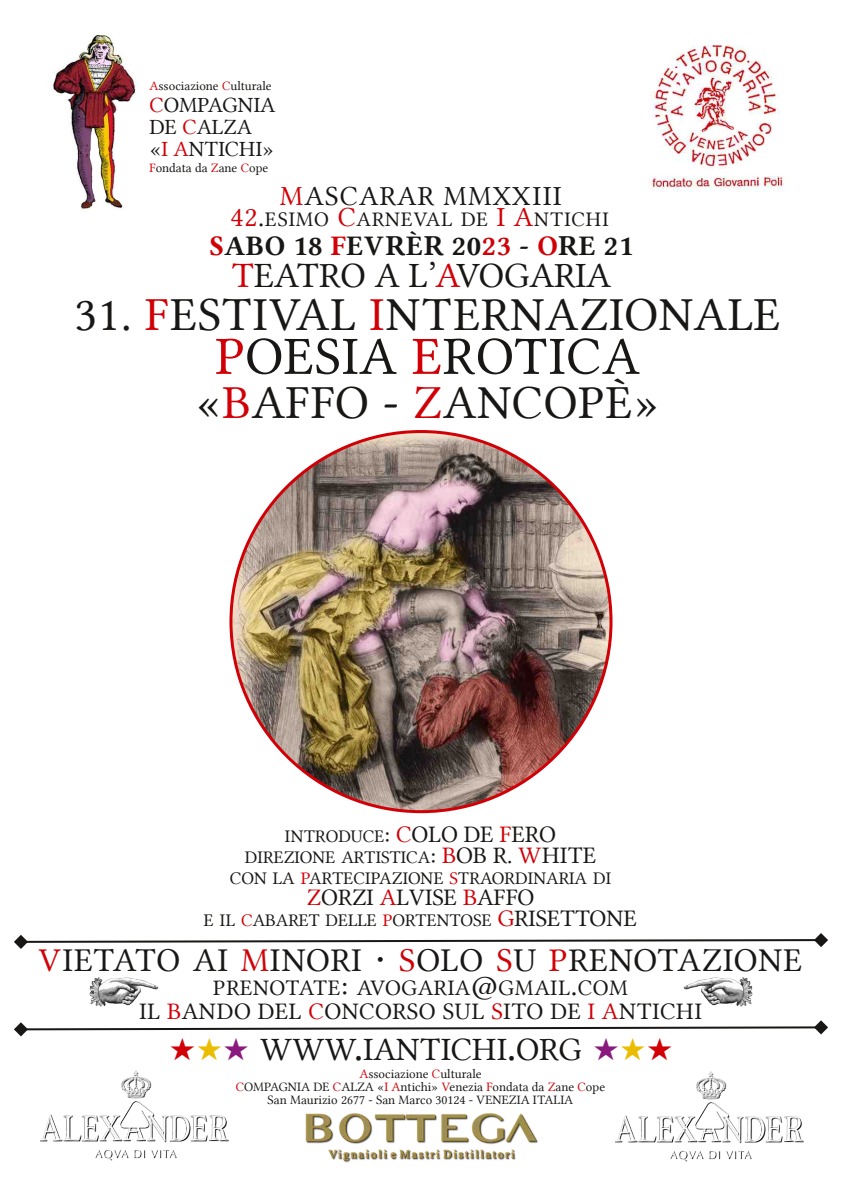
<style>
.page{position:relative;width:842px;height:1191px;background:#fff}
.page>*{position:absolute;margin:0;border:0;box-sizing:border-box;transform-origin:0 0}
.t1{font:54px "Lin Libertine";letter-spacing:.02em;color:#181715}
.t2{font:48px "Lin Libertine";letter-spacing:.02em;color:#181715}
.t3{font:36px "Lin Libertine";color:#181715}
.t4{font:33.8px "Lin Libertine";letter-spacing:.03em;color:#181715}
.t5{font:33px "Lin Libertine";color:#181715}
.t6{font:28px "Lin Libertine B";letter-spacing:.02em;color:#181715}
.t7{font:28px "Lin Libertine";letter-spacing:.04em;color:#181715}
.t8{font:24px "Lin Libertine";letter-spacing:.02em;color:#181715}
.t9{font:24px "Lin Libertine";color:#181715}
.t10{font:22.5px "Lin Libertine";letter-spacing:.025em;color:#181715}
.t11{font:22px/22px "Lin Libertine";color:#181715}
.t12{font:21px "Lin Libertine";letter-spacing:.04em;color:#181715}
.t13{font:18px/21px "Lin Libertine";color:#181715;text-align:center}
.t14{font:13px/13px "Lin Libertine";color:#181715;text-align:center}
.s1{color:#d10007}
.s2{font-size:28px;color:#d10007}
.s3{font-size:28px}
.s4{font-size:24px}
.s5{font-size:24px;color:#d10007}
.s6{font-size:45px}
.s7{font-size:30px}
.s8{font-size:44px;color:#d10007}
.s9{font-size:44px;color:#ebbd00}
.s10{font-size:44px;color:#8a1a7d}
.s11{font-size:44px}
</style>
<div class="page">
<img style="left:53px;top:34px;width:84px;height:175px">
<img style="left:649px;top:44px;width:135px;height:148px">
<img style="left:305px;top:1113px;width:233px;height:50px">
<img style="left:40px;top:1070px;width:187px;height:91px">
<img style="left:615px;top:1071px;width:187px;height:91px">
<img style="left:233px;top:431px;width:378px;height:379px">
<img style="left:90px;top:977px;width:68px;height:29px">
<img style="left:684px;top:977px;width:68px;height:29px">
<svg style="left:14px;top:1020px;width:814px;height:16px"></svg>
<svg style="left:14px;top:933px;width:814px;height:16px"></svg>
<p class="t14" style="left:149px;top:79px;width:124px"><span class="s1">A</span>ssociazione <span class="s1">C</span>ulturale</p>
<h3 class="t11" style="left:149px;top:94px;width:127px"><span class="s1">C</span>OMPAGNIA<br>DE <span class="s1">C</span>ALZA «<span class="s1">I A</span>NTICHI»</h3>
<p class="t14" style="left:149px;top:161px;width:120px"><span class="s1">F</span>ondata da <span class="s1">Z</span>ane <span class="s1">C</span>ope</p>
<h3 class="t7" style="left:280px;top:180px;width:283px"><span class="s1">M</span>ASCARAR MMXXIII</h3>
<h3 class="t6" style="left:210px;top:230px;width:425px"><span class="s1">S</span>ABO 18 <span class="s1">F</span>EVRÈR 20<span class="s1">23</span> - <span class="s1">O</span>RE 21</h3>
<h3 class="t3" style="left:232px;top:255px;width:380px"><span class="s1">T</span>EATRO A L’<span class="s1">A</span>VOGARIA</h3>
<h3 class="t12" style="left:231px;top:207px;width:380px"><span class="s2">42</span><span class="s3">.</span>ESIMO <span class="s2">C</span>ARNEVAL DE <span class="s2">I A</span>NTICHI</h3>
<h2 class="t2" style="left:75px;top:287px;width:707px">31. <span class="s1">F</span>ESTIVAL <span class="s1">I</span>NTERNAZIONALE</h2>
<h1 class="t1" style="left:215px;top:325px;width:426px"><span class="s1">P</span>OESIA <span class="s1">E</span>ROTICA</h1>
<h2 class="t2" style="left:196px;top:375px;width:465px">«<span class="s1">B</span>AFFO - <span class="s1">Z</span>ANCOPÈ»</h2>
<h3 class="t13" style="left:230px;top:825px;width:383px">INTRODUCE<span class="s4">:</span> <span class="s5">C</span><span class="s4">OLO DE</span> <span class="s5">F</span><span class="s4">ERO<br></span>DIREZIONE ARTISTICA<span class="s4">:</span> <span class="s5">B</span><span class="s4">OB R.</span> <span class="s5">W</span><span class="s4">HITE<br></span>CON LA <span class="s1">P</span>ARTECIPAZIONE <span class="s1">S</span>TRAORDINARIA DI</h3>
<h3 class="t9" style="left:307px;top:883px;width:229px"><span class="s1">Z</span>ORZI <span class="s1">A</span>LVISE <span class="s1">B</span>AFFO</h3>
<h3 class="t13" style="left:204px;top:909px;width:434px">E IL <span class="s1">C</span>ABARET DELLE <span class="s1">P</span>ORTENTOSE <span class="s5">G</span><span class="s4">RISETTONE</span></h3>
<h3 class="t4" style="left:39px;top:941px;width:765px"><span class="s1">V</span>IETATO AI <span class="s1">M</span>INORI <span class="s6">·</span> <span class="s1">S</span>OLO <span class="s1">S</span>U <span class="s1">P</span>RENOTAZIONE</h3>
<h3 class="t10" style="left:213px;top:975px;width:416px">PRENOTATE<span class="s7">:</span> AVOGARIA<span class="s7">@</span>GMAIL<span class="s7">.</span>COM</h3>
<h3 class="t8" style="left:139px;top:997px;width:564px">IL <span class="s1">B</span>ANDO DEL <span class="s1">C</span>ONCORSO SUL <span class="s1">S</span>ITO DE <span class="s1">I A</span>NTICHI</h3>
<h3 class="t5" style="left:169px;top:1030px;width:505px"><span class="s8">★</span><span class="s9">★</span><span class="s10">★</span> WWW<span class="s11">.</span>IANTICHI<span class="s11">.</span>ORG <span class="s10">★</span><span class="s9">★</span><span class="s8">★</span></h3>
<p class="t14" style="left:236px;top:1066px;width:371px"><span class="s1">A</span>ssociazione <span class="s1">C</span>ulturale<br><span class="s1">C</span>OMPAGNIA DE <span class="s1">C</span>ALZA «<span class="s1">I A</span>ntichi» <span class="s1">V</span>enezia <span class="s1">F</span>ondata da <span class="s1">Z</span>ane <span class="s1">C</span>ope<br>San Maurizio 2677 - San Marco 30124 - VENEZIA ITALIA</p>
</div>
